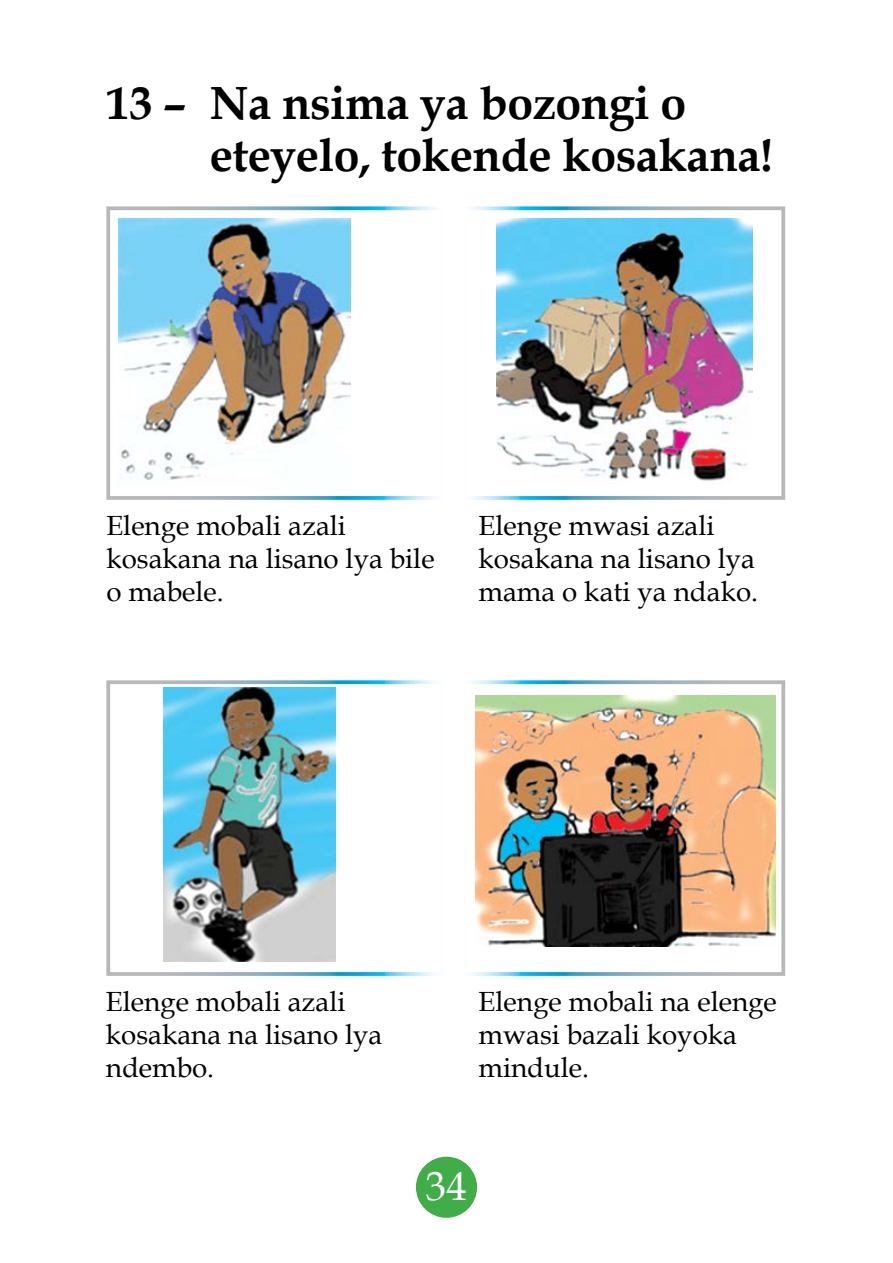
<style>
.page{position:relative;width:893px;height:1263px;background:#fff}
.page>*{position:absolute;margin:0;border:0;box-sizing:border-box;transform-origin:0 0}
.t1{font:700 46.5px/52.5px "Book Antiqua";letter-spacing:-.01em;color:#000}
.t2{font:41.1px "Book Antiqua";color:#fff}
.t3{font:27.75px/33.3px "Book Antiqua";color:#000}
</style>
<div class="page">
<div style="left:416px;top:1157px;width:61px;height:61px;background:#41ad49;border-radius:50%"></div>
<div style="left:462px;top:680px;width:323px;height:296px;border:4px solid #fff"></div>
<div style="left:106px;top:206px;width:338px;height:294px;border:4px solid #fff"></div>
<div style="left:462px;top:206px;width:323px;height:294px;border:4px solid #fff"></div>
<div style="left:106px;top:680px;width:339px;height:296px;border:4px solid #fff"></div>
<img style="left:118px;top:218px;width:232px;height:262px">
<img style="left:497px;top:218px;width:255px;height:263px">
<img style="left:475px;top:695px;width:300px;height:252px">
<img style="left:163px;top:687px;width:173px;height:274px">
<h1 class="t1" style="left:210px;top:77px;width:565px;text-indent:-104px">13 – Na nsima ya bozongi o eteyelo, tokende kosakana!</h1>
<p class="t3" style="left:106px;top:508px;width:330px">Elenge mobali azali kosakana na lisano lya bile o mabele.</p>
<p class="t3" style="left:479px;top:508px;width:281px">Elenge mwasi azali kosakana na lisano lya mama o kati ya ndako.</p>
<p class="t3" style="left:106px;top:984px;width:278px">Elenge mobali azali kosakana na lisano lya ndembo.</p>
<p class="t3" style="left:479px;top:984px;width:300px">Elenge mobali na elenge mwasi bazali koyoka mindule.</p>
<h2 class="t2" style="left:426px;top:1157px;width:43px">34</h2>
</div>
